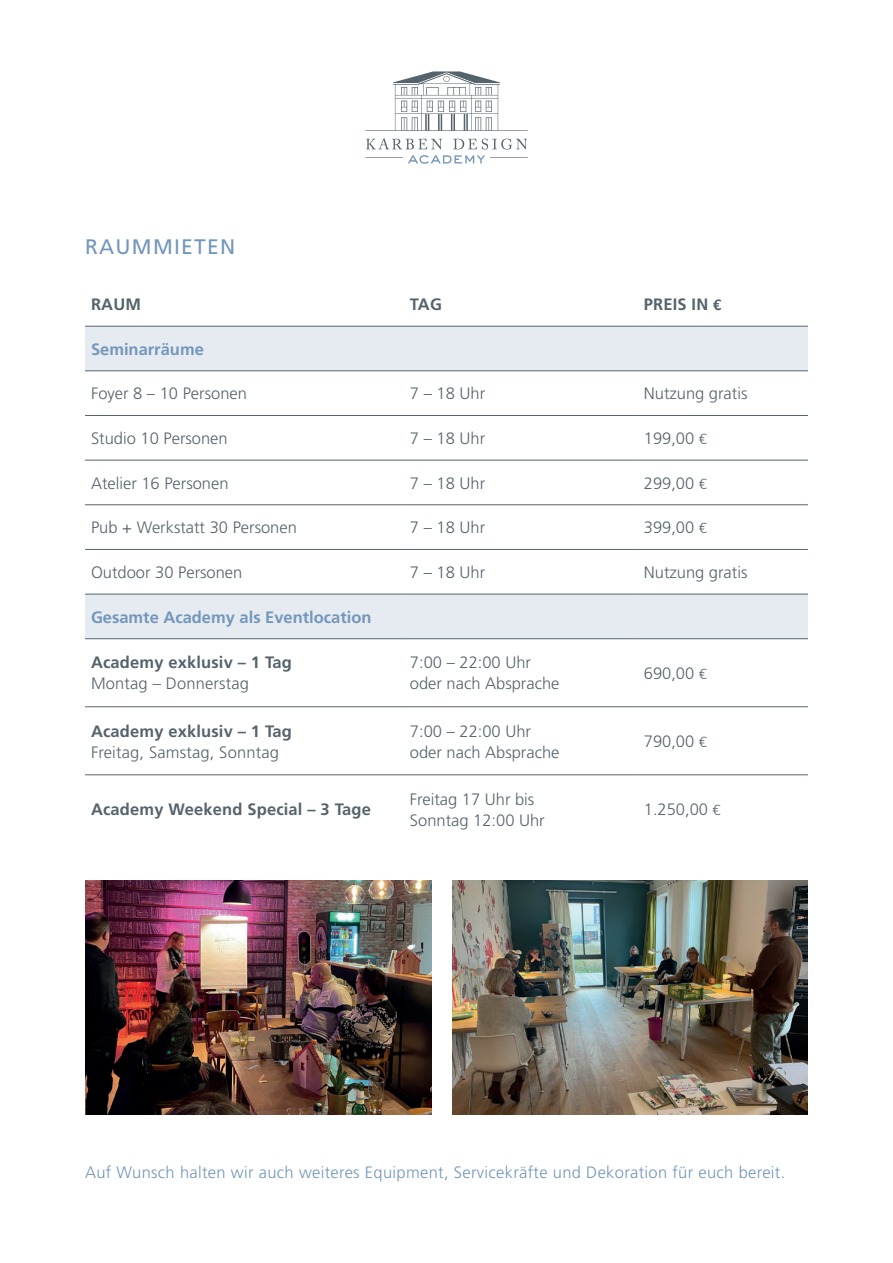
<style>
.page{position:relative;width:893px;height:1263px;background:#fff}
.page>*{position:absolute;margin:0;border:0;box-sizing:border-box;transform-origin:0 0}
.t1{font:21px "Frutiger";letter-spacing:.06em;color:#7396bb}
.t2{font:300 16.5px/21px "Frutiger";color:#55636c}
.t3{font:700 16.5px "Frutiger";letter-spacing:.01em;color:#55636c}
.t4{font:300 16.5px "Frutiger";letter-spacing:.02em;color:#7396bb}
.t5{font:700 16.5px "Frutiger";color:#7396bb}
.s1{font-family:"Calibri"}
</style>
<div class="page">
<svg style="left:365px;top:71px;width:163px;height:93px"></svg>
<svg style="left:85px;top:327px;width:723px;height:311px"></svg>
<hr style="left:85px;top:326px;width:319px;height:1px;background:#55636c">
<hr style="left:404px;top:326px;width:234px;height:1px;background:#55636c">
<hr style="left:638px;top:326px;width:170px;height:1px;background:#55636c">
<hr style="left:85px;top:370px;width:319px;height:1px;background:#55636c">
<hr style="left:404px;top:370px;width:234px;height:1px;background:#55636c">
<hr style="left:638px;top:370px;width:170px;height:1px;background:#55636c">
<hr style="left:85px;top:415px;width:319px;height:1px;background:#55636c">
<hr style="left:404px;top:415px;width:234px;height:1px;background:#55636c">
<hr style="left:638px;top:415px;width:170px;height:1px;background:#55636c">
<hr style="left:85px;top:460px;width:319px;height:1px;background:#55636c">
<hr style="left:404px;top:460px;width:234px;height:1px;background:#55636c">
<hr style="left:638px;top:460px;width:170px;height:1px;background:#55636c">
<hr style="left:85px;top:504px;width:319px;height:1px;background:#55636c">
<hr style="left:404px;top:504px;width:234px;height:1px;background:#55636c">
<hr style="left:638px;top:504px;width:170px;height:1px;background:#55636c">
<hr style="left:85px;top:549px;width:319px;height:1px;background:#55636c">
<hr style="left:404px;top:549px;width:234px;height:1px;background:#55636c">
<hr style="left:638px;top:549px;width:170px;height:1px;background:#55636c">
<hr style="left:85px;top:594px;width:319px;height:1px;background:#55636c">
<hr style="left:404px;top:594px;width:234px;height:1px;background:#55636c">
<hr style="left:638px;top:594px;width:170px;height:1px;background:#55636c">
<hr style="left:85px;top:638px;width:319px;height:1px;background:#55636c">
<hr style="left:404px;top:638px;width:234px;height:1px;background:#55636c">
<hr style="left:638px;top:638px;width:170px;height:1px;background:#55636c">
<hr style="left:85px;top:706px;width:319px;height:1px;background:#55636c">
<hr style="left:404px;top:706px;width:234px;height:1px;background:#55636c">
<hr style="left:638px;top:706px;width:170px;height:1px;background:#55636c">
<hr style="left:85px;top:774px;width:319px;height:1px;background:#55636c">
<hr style="left:404px;top:774px;width:234px;height:1px;background:#55636c">
<hr style="left:638px;top:774px;width:170px;height:1px;background:#55636c">
<img style="left:85px;top:880px;width:346px;height:234px">
<img style="left:452px;top:880px;width:356px;height:234px">
<p class="t1" style="left:85px;top:234px;width:152px">RAUMMIETEN</p>
<p class="t3" style="left:91px;top:295px;width:51px">RAUM</p>
<p class="t3" style="left:410px;top:295px;width:34px">TAG</p>
<p class="t3" style="left:644px;top:295px;width:79px">PREIS IN <span class="s1">€</span></p>
<p class="t5" style="left:91px;top:339px;width:114px">Seminarräume</p>
<p class="t2" style="left:91px;top:383px;width:157px">Foyer 8 – 10 Personen</p>
<p class="t2" style="left:410px;top:383px;width:77px">7 – 18 Uhr</p>
<p class="t2" style="left:644px;top:383px;width:105px">Nutzung gratis</p>
<p class="t2" style="left:91px;top:428px;width:138px">Studio 10 Personen</p>
<p class="t2" style="left:410px;top:428px;width:77px">7 – 18 Uhr</p>
<p class="t2" style="left:644px;top:428px;width:65px">199,00 <span class="s1">€</span></p>
<p class="t2" style="left:91px;top:473px;width:139px">Atelier 16 Personen</p>
<p class="t2" style="left:410px;top:473px;width:77px">7 – 18 Uhr</p>
<p class="t2" style="left:644px;top:473px;width:65px">299,00 <span class="s1">€</span></p>
<p class="t2" style="left:91px;top:517px;width:207px">Pub + Werkstatt 30 Personen</p>
<p class="t2" style="left:410px;top:517px;width:77px">7 – 18 Uhr</p>
<p class="t2" style="left:644px;top:517px;width:65px">399,00 <span class="s1">€</span></p>
<p class="t2" style="left:91px;top:562px;width:153px">Outdoor 30 Personen</p>
<p class="t2" style="left:410px;top:562px;width:77px">7 – 18 Uhr</p>
<p class="t2" style="left:644px;top:562px;width:105px">Nutzung gratis</p>
<p class="t5" style="left:91px;top:607px;width:282px">Gesamte Academy als Eventlocation</p>
<p class="t3" style="left:91px;top:653px;width:202px">Academy exklusiv – 1 Tag</p>
<p class="t2" style="left:91px;top:673px;width:159px">Montag – Donnerstag</p>
<p class="t2" style="left:410px;top:652px;width:151px">7:00 – 22:00 Uhr oder nach Absprache</p>
<p class="t2" style="left:644px;top:663px;width:65px">690,00 <span class="s1">€</span></p>
<p class="t3" style="left:91px;top:721px;width:202px">Academy exklusiv – 1 Tag</p>
<p class="t2" style="left:91px;top:741px;width:189px">Freitag, Samstag, Sonntag</p>
<p class="t2" style="left:410px;top:720px;width:151px">7:00 – 22:00 Uhr oder nach Absprache</p>
<p class="t2" style="left:644px;top:731px;width:65px">790,00 <span class="s1">€</span></p>
<p class="t3" style="left:91px;top:800px;width:281px">Academy Weekend Special – 3 Tage</p>
<p class="t2" style="left:410px;top:789px;width:136px">Freitag 17 Uhr bis<br>Sonntag 12:00 Uhr</p>
<p class="t2" style="left:644px;top:799px;width:79px">1.250,00 <span class="s1">€</span></p>
<p class="t4" style="left:85px;top:1163px;width:702px">Auf Wunsch halten wir auch weiteres Equipment, Servicekräfte und Dekoration für euch bereit.</p>
</div>
